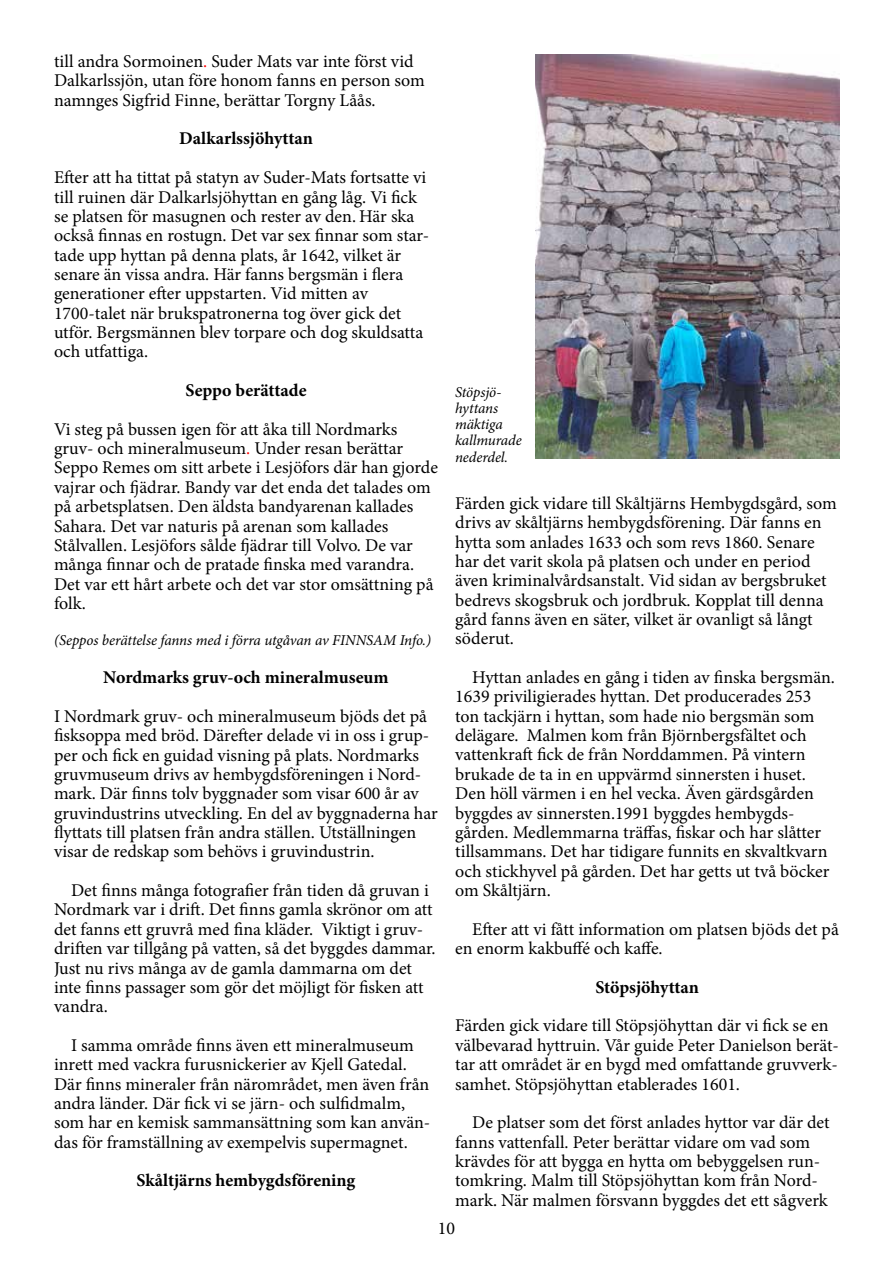
<style>
.page{position:relative;width:893px;height:1263px;background:#fff}
.page>*{position:absolute;margin:0;border:0;box-sizing:border-box;transform-origin:0 0}
.t1{font:18px/19.4px "Minion Pro";color:#000}
.t2{font:700 18px "Minion Pro";color:#000}
.t3{font:italic 15px/16.2px "Minion Pro";letter-spacing:-.005em;color:#000}
.s1{color:#f00}
</style>
<div class="page">
<img style="left:536px;top:54px;width:303px;height:405px">
<p class="t1" style="left:54px;top:52px;width:372px">till andra Sormoinen<span class="s1">.</span> Suder Mats var inte först vid<br>Dalkarlssjön, utan före honom fanns en person som namnges Sigfrid Finne, berättar Torgny Låås.</p>
<p class="t2" style="left:179px;top:126px;width:135px">Dalkarlssjöhyttan</p>
<p class="t1" style="left:54px;top:168px;width:377px">Efter att ha tittat på statyn av Suder-Mats fortsatte vi till ruinen där Dalkarlsjöhyttan en gång låg. Vi fick se platsen för masugnen och rester av den. Här ska också finnas en rostugn. Det var sex finnar som star&shy;tade upp hyttan på denna plats, år 1642, vilket är senare än vissa andra. Här fanns bergsmän i flera generationer efter uppstarten. Vid mitten av 1700-talet när brukspatronerna tog över gick det utför. Bergsmännen blev torpare och dog skuldsatta och utfattiga.</p>
<p class="t2" style="left:185px;top:378px;width:123px">Seppo berättade</p>
<p class="t1" style="left:54px;top:419px;width:385px">Vi steg på bussen igen för att åka till Nordmarks gruv- och mineralmuseum<span class="s1">.</span> Under resan berättar Seppo Remes om sitt arbete i Lesjöfors där han gjorde vajrar och fjädrar. Bandy var det enda det talades om på arbetsplatsen. Den äldsta bandyarenan kallades Sahara. Det var naturis på arenan som kallades Stålvallen. Lesjöfors sålde fjädrar till Volvo. De var många finnar och de pratade finska med varandra.<br>Det var ett hårt arbete och det var stor omsättning på folk.</p>
<p class="t3" style="left:54px;top:632px;width:378px">(Seppos berättelse fanns med i förra utgåvan av FINNSAM Info.)</p>
<p class="t2" style="left:103px;top:665px;width:287px">Nordmarks gruv-och mineralmuseum</p>
<p class="t1" style="left:54px;top:707px;width:385px">I Nordmark gruv- och mineralmuseum bjöds det på fisksoppa med bröd. Därefter delade vi in oss i grup&shy;per och fick en guidad visning på plats. Nordmarks gruvmuseum drivs av hembygdsföreningen i Nord&shy;mark. Där finns tolv byggnader som visar 600 år av gruvindustrins utveckling. En del av byggnaderna har flyttats till platsen från andra ställen. Utställningen visar de redskap som behövs i gruvindustrin.</p>
<p class="t1" style="left:54px;top:881px;width:383px;text-indent:17px">Det finns många fotografier från tiden då gruvan i Nordmark var i drift. Det finns gamla skrönor om att det fanns ett gruvrå med fina kläder. Viktigt i gruv&shy;driften var tillgång på vatten, så det byggdes dammar.<br>Just nu rivs många av de gamla dammarna om det inte finns passager som gör det möjligt för fisken att vandra.</p>
<p class="t1" style="left:54px;top:1035px;width:378px;text-indent:17px">I samma område finns även ett mineralmuseum inrett med vackra furusnickerier av Kjell Gatedal.<br>Där finns mineraler från närområdet, men även från andra länder. Där fick vi se järn- och sulfidmalm, som har en kemisk sammansättning som kan använ&shy;das för framställning av exempelvis supermagnet.</p>
<p class="t2" style="left:137px;top:1168px;width:220px">Skåltjärns hembygdsförening</p>
<p class="t3" style="left:455px;top:384px;width:68px">Stöpsjö&shy;hyttans mäktiga kallmurade nederdel.</p>
<p class="t1" style="left:455px;top:493px;width:383px">Färden gick vidare till Skåltjärns Hembygdsgård, som drivs av skåltjärns hembygdsförening. Där fanns en hytta som anlades 1633 och som revs 1860. Senare har det varit skola på platsen och under en period även kriminalvårdsanstalt. Vid sidan av bergsbruket bedrevs skogsbruk och jordbruk. Kopplat till denna gård fanns även en säter, vilket är ovanligt så långt söderut.</p>
<p class="t1" style="left:455px;top:668px;width:381px;text-indent:17px">Hyttan anlades en gång i tiden av finska bergsmän.<br>1639 priviligierades hyttan. Det producerades 253 ton tackjärn i hyttan, som hade nio bergsmän som delägare. Malmen kom från Björnbergsfältet och vattenkraft fick de från Norddammen. På vintern brukade de ta in en uppvärmd sinnersten i huset.<br>Den höll värmen i en hel vecka. Även gärdsgården byggdes av sinnersten.1991 byggdes hembygds&shy;gården. Medlemmarna träffas, fiskar och har slåtter tillsammans. Det har tidigare funnits en skvaltkvarn och stickhyvel på gården. Det har getts ut två böcker om Skåltjärn.</p>
<p class="t1" style="left:455px;top:919px;width:385px;text-indent:17px">Efter att vi fått information om platsen bjöds det på en enorm kakbuffé och kaffe.</p>
<p class="t2" style="left:595px;top:974px;width:105px">Stöpsjöhyttan</p>
<p class="t1" style="left:455px;top:1016px;width:385px">Färden gick vidare till Stöpsjöhyttan där vi fick se en välbevarad hyttruin. Vår guide Peter Danielson berät&shy;tar att området är en bygd med omfattande gruvverk&shy;samhet. Stöpsjöhyttan etablerades 1601.</p>
<p class="t1" style="left:455px;top:1113px;width:376px;text-indent:17px">De platser som det först anlades hyttor var där det fanns vattenfall. Peter berättar vidare om vad som krävdes för att bygga en hytta om bebyggelsen run&shy;tomkring. Malm till Stöpsjöhyttan kom från Nord&shy;mark. När malmen försvann byggdes det ett sågverk</p>
<p class="t1" style="left:438px;top:1218px;width:19px">10</p>
</div>
